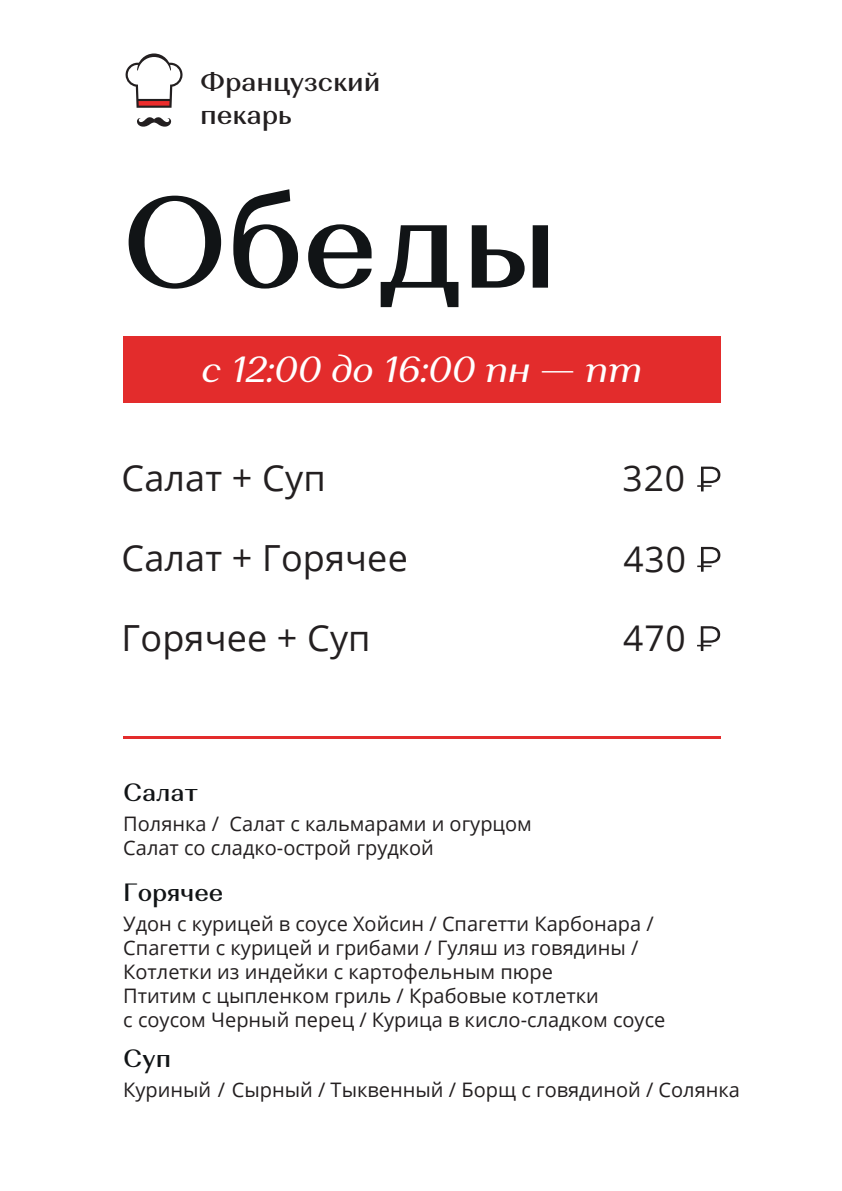
<style>
.page{position:relative;width:842px;height:1191px;background:#fff}
.page>*{position:absolute;margin:0;border:0;box-sizing:border-box;transform-origin:0 0}
.t1{font:500 129.9px "Alethia Pro";letter-spacing:-.01em;color:#111416}
.t2{font:italic 36.4px "Alethia Pro";letter-spacing:-.01em;color:#fff}
.t3{font:36px "Open Sans";letter-spacing:.005em;color:#231f20}
.t4{font:35.4px "Open Sans";letter-spacing:.025em;color:#231f20}
.t5{font:500 27.2px/32.6px "Alethia Pro";letter-spacing:-.01em;color:#231f20}
.t6{font:500 25px "Alethia Pro";letter-spacing:-.01em;color:#111416}
.t7{font:20px/24px "Open Sans";color:#231f20}
</style>
<div class="page">
<hr style="left:123px;top:736px;width:597px;height:3px;background:#e32c2c">
<svg style="left:137px;top:117px;width:34px;height:10px"></svg>
<svg style="left:125px;top:53px;width:58px;height:55px"></svg>
<div style="left:123px;top:336px;width:597px;height:67px;background:#e32c2c"></div>
<svg style="left:697px;top:466px;width:23px;height:25px"></svg>
<svg style="left:697px;top:547px;width:23px;height:24px"></svg>
<svg style="left:697px;top:626px;width:23px;height:25px"></svg>
<h3 class="t5" style="left:200px;top:65px;width:182px">Французский пекарь</h3>
<h1 class="t1" style="left:122px;top:160px;width:438px">Обеды</h1>
<h2 class="t2" style="left:201px;top:346px;width:443px">с 12:00 до 16:00 пн — пт</h2>
<h3 class="t3" style="left:122px;top:454px;width:206px">Салат + Суп</h3>
<h3 class="t4" style="left:622px;top:454px;width:64px">320</h3>
<h3 class="t3" style="left:122px;top:534px;width:288px">Салат + Горячее</h3>
<h3 class="t4" style="left:623px;top:534px;width:64px">430</h3>
<h3 class="t3" style="left:122px;top:614px;width:251px">Горячее + Суп</h3>
<h3 class="t4" style="left:623px;top:614px;width:64px">470</h3>
<p class="t6" style="left:123px;top:776px;width:77px">Салат</p>
<p class="t7" style="left:123px;top:811px;width:410px">Полянка / Салат с кальмарами и огурцом<br>Салат со сладко-острой грудкой</p>
<p class="t6" style="left:123px;top:877px;width:101px">Горячее</p>
<p class="t7" style="left:123px;top:911px;width:544px">Удон с курицей в соусе Хойсин / Спагетти Карбонара / Спагетти с курицей и грибами / Гуляш из говядины / Котлетки из индейки с картофельным пюре<br>Птитим с цыпленком гриль / Крабовые котлетки<br>с соусом Черный перец / Курица в кисло-сладком соусе</p>
<p class="t6" style="left:123px;top:1042px;width:49px">Суп</p>
<p class="t7" style="left:123px;top:1077px;width:618px">Куриный / Сырный / Тыквенный / Борщ с говядиной / Солянка</p>
</div>
